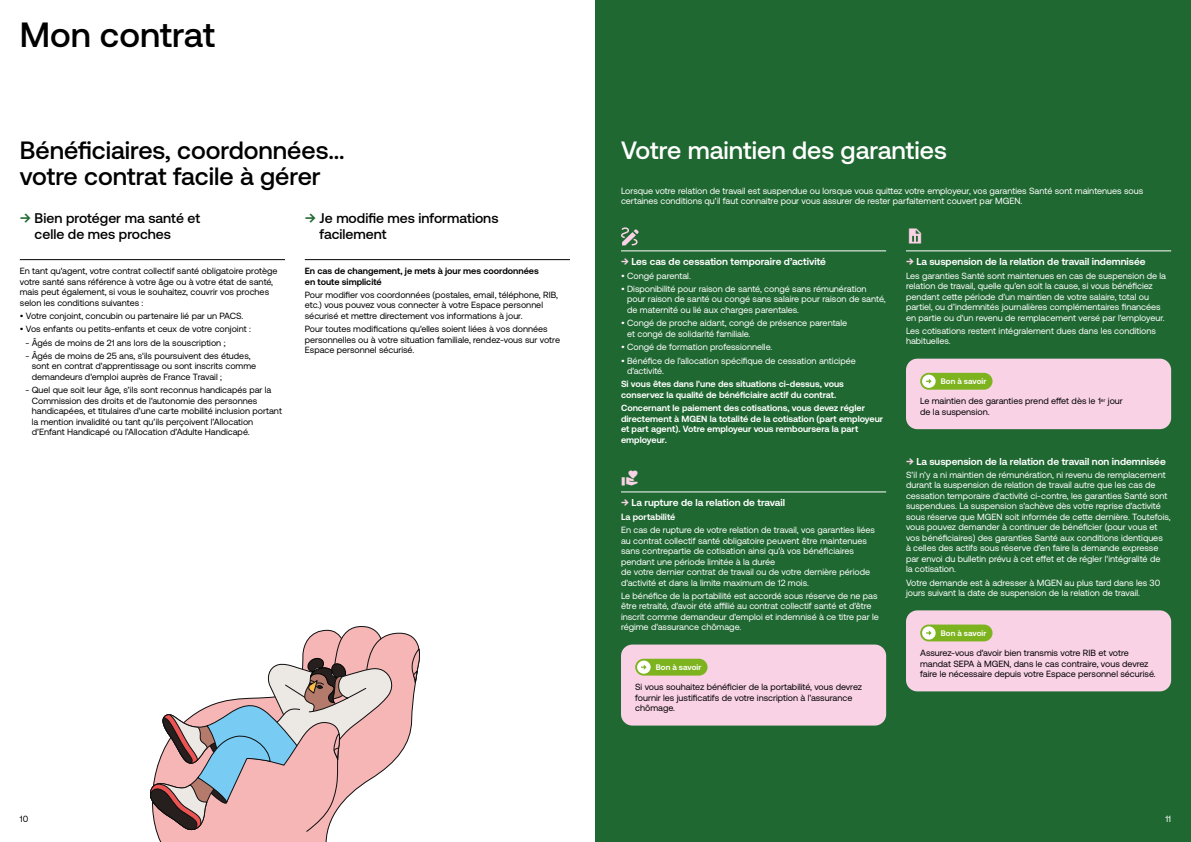
<style>
.page{position:relative;width:1191px;height:842px;background:#fff}
.page>*{position:absolute;margin:0;border:0;box-sizing:border-box;transform-origin:0 0}
.t1{font:500 35px "Aeonik MGEN";color:#000}
.t2{font:500 25px/26px "Aeonik MGEN";color:#000}
.t3{font:500 25px "Aeonik MGEN";color:#fff}
.t4{font:18px "Material Icons Sharp";color:#f9d2e5}
.t5{font:500 14px/16px "Aeonik MGEN";color:#000}
.t6{font:700 10px "Aeonik MGEN";color:#fff}
.t7{font:9px/10.5px "Aeonik MGEN";color:#fff}
.t8{font:9px/10.5px "Aeonik MGEN";color:#000}
.t9{font:700 9px/10.5px "Aeonik MGEN";color:#fff}
.t10{font:700 9px/10.5px "Aeonik MGEN";color:#000}
.t11{font:700 8px "Aeonik MGEN";color:#fff}
.s1{color:#206832}
.s2{color:#f9d2e5}
</style>
<div class="page">
<div style="left:595px;top:0;width:596px;height:842px;background:#206832"></div>
<hr style="left:20px;top:259px;width:265px;height:1px;background:#000">
<hr style="left:305px;top:259px;width:265px;height:1px;background:#000">
<svg style="left:169px;top:632px;width:251px;height:210px"></svg>
<svg style="left:410px;top:649px;width:10px;height:42px"></svg>
<svg style="left:150px;top:626px;width:245px;height:208px"></svg>
<hr style="left:621px;top:492px;width:265px;height:1px;background:#fff">
<hr style="left:906px;top:251px;width:265px;height:1px;background:#fff">
<hr style="left:621px;top:251px;width:265px;height:1px;background:#fff">
<svg style="left:621px;top:227px;width:17px;height:18px"></svg>
<div style="left:906px;top:610px;width:265px;height:81px;background:#f9d2e5;border-radius:11px"></div>
<div style="left:920px;top:624px;width:72px;height:17px;background:#7eb320;border-radius:8px"></div>
<svg style="left:922px;top:626px;width:13px;height:14px"></svg>
<div style="left:621px;top:644px;width:265px;height:81px;background:#f9d2e5;border-radius:11px"></div>
<div style="left:635px;top:659px;width:72px;height:17px;background:#7eb320;border-radius:8px"></div>
<svg style="left:637px;top:660px;width:13px;height:14px"></svg>
<div style="left:906px;top:359px;width:265px;height:70px;background:#f9d2e5;border-radius:11px"></div>
<div style="left:920px;top:373px;width:72px;height:17px;background:#7eb320;border-radius:8px"></div>
<svg style="left:922px;top:375px;width:13px;height:13px"></svg>
<h1 class="t1" style="left:20px;top:16px;width:197px">Mon contrat</h1>
<h2 class="t2" style="left:20px;top:138px;width:326px">Bénéficiaires, coordonnées… votre contrat facile à gérer</h2>
<h3 class="t5" style="left:319px;top:211px;width:180px;text-indent:-15px"><span class="s1">→</span> Je modifie mes informations facilement</h3>
<p class="t10" style="left:305px;top:266px;width:235px">En cas de changement, je mets à jour mes coordonnées en toute simplicité</p>
<p class="t8" style="left:305px;top:290px;width:255px">Pour modifier vos coordonnées (postales, email, téléphone, RIB, etc.) vous pouvez vous connecter à votre Espace personnel sécurisé et mettre directement vos informations à jour.</p>
<p class="t8" style="left:305px;top:324px;width:257px">Pour toutes modifications qu'elles soient liées à vos données personnelles ou à votre situation familiale, rendez-vous sur votre<br>Espace personnel sécurisé.</p>
<h3 class="t5" style="left:35px;top:211px;width:167px;text-indent:-15px"><span class="s1">→</span> Bien protéger ma santé et celle de mes proches</h3>
<p class="t8" style="left:20px;top:266px;width:259px">En tant qu'agent, votre contrat collectif santé obligatoire protège votre santé sans référence à votre âge ou à votre état de santé, mais peut également, si vous le souhaitez, couvrir vos proches selon les conditions suivantes :</p>
<p class="t8" style="left:20px;top:311px;width:225px">• Votre conjoint, concubin ou partenaire lié par un PACS.</p>
<p class="t8" style="left:20px;top:324px;width:232px">• Vos enfants ou petits-enfants et ceux de votre conjoint :</p>
<p class="t8" style="left:26px;top:337px;width:201px">- Âgés de moins de 21 ans lors de la souscription ;</p>
<p class="t8" style="left:32px;top:351px;width:226px;text-indent:-6px">- Âgés de moins de 25 ans, s'ils poursuivent des études, sont en contrat d'apprentissage ou sont inscrits comme demandeurs d'emploi auprès de France Travail ;</p>
<p class="t8" style="left:32px;top:385px;width:252px;text-indent:-6px">- Quel que soit leur âge, s’ils sont reconnus handicapés par la Commission des droits et de l'autonomie des personnes handicapées, et titulaires d’une carte mobilité inclusion portant la mention invalidité ou tant qu’ils perçoivent l’Allocation d’Enfant Handicapé ou l’Allocation d’Adulte Handicapé.</p>
<h2 class="t3" style="left:621px;top:137px;width:327px">Votre maintien des garanties</h2>
<p class="t7" style="left:621px;top:186px;width:524px">Lorsque votre relation de travail est suspendue ou lorsque vous quittez votre employeur, vos garanties Santé sont maintenues sous certaines conditions qu'il faut connaitre pour vous assurer de rester parfaitement couvert par MGEN.</p>
<p class="t6" style="left:621px;top:256px;width:206px"><span class="s2">→</span> Les cas de cessation temporaire d’activité</p>
<p class="t7" style="left:621px;top:270px;width:71px">• Congé parental.</p>
<p class="t7" style="left:627px;top:284px;width:260px;text-indent:-6px">• Disponibilité pour raison de santé, congé sans rémunération pour raison de santé ou congé sans salaire pour raison de santé, de maternité ou lié aux charges parentales.</p>
<p class="t7" style="left:627px;top:318px;width:222px;text-indent:-6px">• Congé de proche aidant, congé de présence parentale et congé de solidarité familiale.</p>
<p class="t7" style="left:621px;top:342px;width:153px">• Congé de formation professionnelle.</p>
<p class="t7" style="left:627px;top:355px;width:230px;text-indent:-6px">• Bénéfice de l'allocation spécifique de cessation anticipée d'activité.</p>
<p class="t9" style="left:621px;top:379px;width:224px">Si vous êtes dans l'une des situations ci-dessus, vous conservez la qualité de bénéficiaire actif du contrat.</p>
<p class="t9" style="left:621px;top:403px;width:264px">Concernant le paiement des cotisations, vous devez régler directement à MGEN la totalité de la cotisation (part employeur et part agent). Votre employeur vous remboursera la part employeur.</p>
<h3 class="t4" style="left:621px;top:470px;width:19px">❖□●◆■▼▼❖▲</h3>
<p class="t6" style="left:621px;top:497px;width:166px"><span class="s2">→</span> La rupture de la relation de travail</p>
<p class="t9" style="left:621px;top:511px;width:56px">La portabilité</p>
<p class="t7" style="left:621px;top:525px;width:255px">En cas de rupture de votre relation de travail, vos garanties liées au contrat collectif santé obligatoire peuvent être maintenues sans contrepartie de cotisation ainsi qu'à vos bénéficiaires pendant une période limitée à la durée<br>de votre dernier contrat de travail ou de votre dernière période d'activité et dans la limite maximum de 12 mois.</p>
<p class="t7" style="left:621px;top:590px;width:259px">Le bénéfice de la portabilité est accordé sous réserve de ne pas être retraité, d'avoir été affilié au contrat collectif santé et d'être inscrit comme demandeur d'emploi et indemnisé à ce titre par le régime d'assurance chômage.</p>
<p class="t11" style="left:656px;top:663px;width:47px">Bon à savoir</p>
<p class="t8" style="left:635px;top:682px;width:228px">Si vous souhaitez bénéficier de la portabilité, vous devrez fournir les justificatifs de votre inscription à l’assurance chômage.</p>
<h3 class="t4" style="left:906px;top:229px;width:19px">■▲▼❖●</h3>
<p class="t6" style="left:906px;top:256px;width:241px"><span class="s2">→</span> La suspension de la relation de travail indemnisée</p>
<p class="t7" style="left:906px;top:270px;width:262px">Les garanties Santé sont maintenues en cas de suspension de la relation de travail, quelle qu’en soit la cause, si vous bénéficiez pendant cette période d’un maintien de votre salaire, total ou partiel, ou d’indemnités journalières complémentaires financées en partie ou d'un revenu de remplacement versé par l'employeur.</p>
<p class="t7" style="left:906px;top:326px;width:251px">Les cotisations restent intégralement dues dans les conditions habituelles.</p>
<p class="t11" style="left:941px;top:377px;width:47px">Bon à savoir</p>
<p class="t8" style="left:920px;top:396px;width:204px">Le maintien des garanties prend effet dès le 1<sup>er</sup> jour de la suspension.</p>
<p class="t6" style="left:906px;top:455px;width:261px"><span class="s2">→</span> La suspension de la relation de travail non indemnisée</p>
<p class="t7" style="left:906px;top:469px;width:266px">S’il n’y a ni maintien de rémunération, ni revenu de remplacement durant la suspension de relation de travail autre que les cas de cessation temporaire d'activité ci-contre, les garanties Santé sont suspendues. La suspension s'achève dès votre reprise d'activité sous réserve que MGEN soit informée de cette dernière. Toutefois, vous pouvez demander à continuer de bénéficier (pour vous et vos bénéficiaires) des garanties Santé aux conditions identiques<br>à celles des actifs sous réserve d’en faire la demande expresse par envoi du bulletin prévu à cet effet et de régler l'intégralité de<br>la cotisation.</p>
<p class="t7" style="left:906px;top:577px;width:256px">Votre demande est à adresser à MGEN au plus tard dans les 30 jours suivant la date de suspension de la relation de travail.</p>
<p class="t11" style="left:941px;top:628px;width:47px">Bon à savoir</p>
<p class="t8" style="left:920px;top:648px;width:237px">Assurez-vous d'avoir bien transmis votre RIB et votre mandat SEPA à MGEN, dans le cas contraire, vous devrez faire le nécessaire depuis votre Espace personnel sécurisé.</p>
<p class="t8" style="left:20px;top:814px;width:10px">10</p>
<p class="t7" style="left:1165px;top:814px;width:7px">11</p>
</div>
